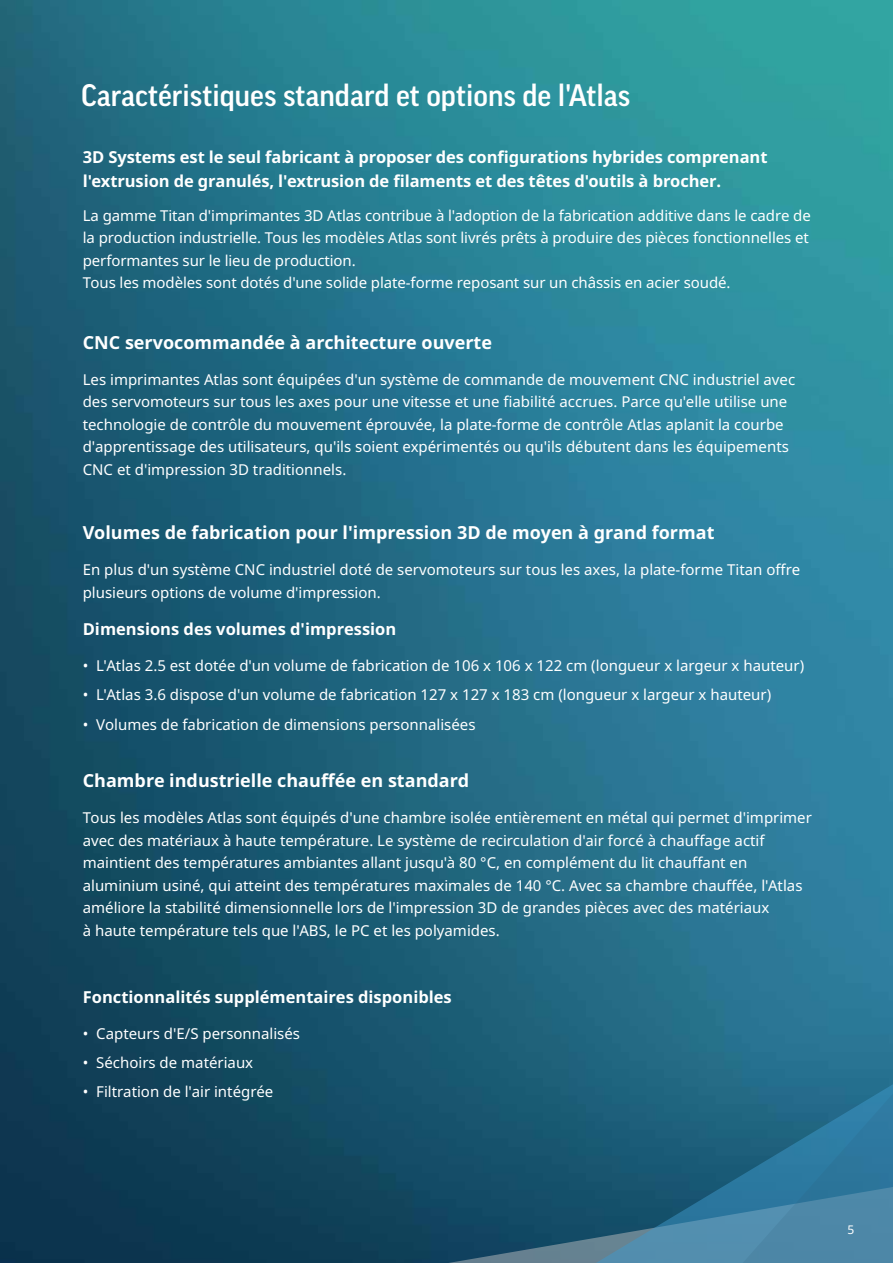
<style>
.page{position:relative;width:893px;height:1263px;background:#fff}
.page>*{position:absolute;margin:0;border:0;box-sizing:border-box;transform-origin:0 0}
.t1{font:500 30px "Good Pro";color:#fff}
.t2{font:700 18px "Noto Sans";color:#fff}
.t3{font:700 16.5px/24px "Noto Sans";letter-spacing:-.005em;color:#fff}
.t4{font:15px/22.5px "Noto Sans";color:#fff}
.t5{font:12px "Noto Sans";color:#fff}
</style>
<div class="page">
<img style="left:0;top:0;width:893px;height:1263px">
<svg style="left:284px;top:1130px;width:265px;height:133px;background:#144861"></svg>
<svg style="left:549px;top:1042px;width:344px;height:221px;background:#2b6d8b"></svg>
<h1 class="t1" style="left:81px;top:78px;width:551px">Caractéristiques standard et options de l'Atlas</h1>
<p class="t3" style="left:83px;top:145px;width:686px">3D Systems est le seul fabricant à proposer des configurations hybrides comprenant l'extrusion de granulés, l'extrusion de filaments et des têtes d'outils à brocher.</p>
<p class="t4" style="left:83px;top:204px;width:729px">La gamme Titan d'imprimantes 3D Atlas contribue à l'adoption de la fabrication additive dans le cadre de la production industrielle. Tous les modèles Atlas sont livrés prêts à produire des pièces fonctionnelles et performantes sur le lieu de production.<br>Tous les modèles sont dotés d'une solide plate-forme reposant sur un châssis en acier soudé.</p>
<p class="t2" style="left:83px;top:329px;width:411px">CNC servocommandée à architecture ouverte</p>
<p class="t4" style="left:83px;top:367px;width:714px">Les imprimantes Atlas sont équipées d'un système de commande de mouvement CNC industriel avec des servomoteurs sur tous les axes pour une vitesse et une fiabilité accrues. Parce qu'elle utilise une technologie de contrôle du mouvement éprouvée, la plate-forme de contrôle Atlas aplanit la courbe d'apprentissage des utilisateurs, qu'ils soient expérimentés ou qu'ils débutent dans les équipements CNC et d'impression 3D traditionnels.</p>
<p class="t2" style="left:83px;top:520px;width:633px">Volumes de fabrication pour l'impression 3D de moyen à grand format</p>
<p class="t4" style="left:83px;top:558px;width:719px">En plus d'un système CNC industriel doté de servomoteurs sur tous les axes, la plate-forme Titan offre plusieurs options de volume d'impression.</p>
<p class="t3" style="left:83px;top:617px;width:315px">Dimensions des volumes d'impression</p>
<p class="t4" style="left:83px;top:654px;width:723px">• L'Atlas 2.5 est dotée d'un volume de fabrication de 106 x 106 x 122 cm (longueur x largeur x hauteur)</p>
<p class="t4" style="left:83px;top:683px;width:690px">• L'Atlas 3.6 dispose d'un volume de fabrication 127 x 127 x 183 cm (longueur x largeur x hauteur)</p>
<p class="t4" style="left:83px;top:712px;width:394px">• Volumes de fabrication de dimensions personnalisées</p>
<p class="t2" style="left:83px;top:768px;width:388px">Chambre industrielle chauffée en standard</p>
<p class="t4" style="left:83px;top:806px;width:731px">Tous les modèles Atlas sont équipés d'une chambre isolée entièrement en métal qui permet d'imprimer avec des matériaux à haute température. Le système de recirculation d'air forcé à chauffage actif maintient des températures ambiantes allant jusqu'à 80 °C, en complément du lit chauffant en aluminium usiné, qui atteint des températures maximales de 140 °C. Avec sa chambre chauffée, l'Atlas améliore la stabilité dimensionnelle lors de l'impression 3D de grandes pièces avec des matériaux<br>à haute température tels que l'ABS, le PC et les polyamides.</p>
<p class="t3" style="left:83px;top:984px;width:371px">Fonctionnalités supplémentaires disponibles</p>
<p class="t4" style="left:83px;top:1021px;width:219px">• Capteurs d'E/S personnalisés</p>
<p class="t4" style="left:83px;top:1051px;width:172px">• Séchoirs de matériaux</p>
<p class="t4" style="left:83px;top:1080px;width:192px">• Filtration de l'air intégrée</p>
<p class="t5" style="left:847px;top:1222px;width:8px">5</p>
</div>
